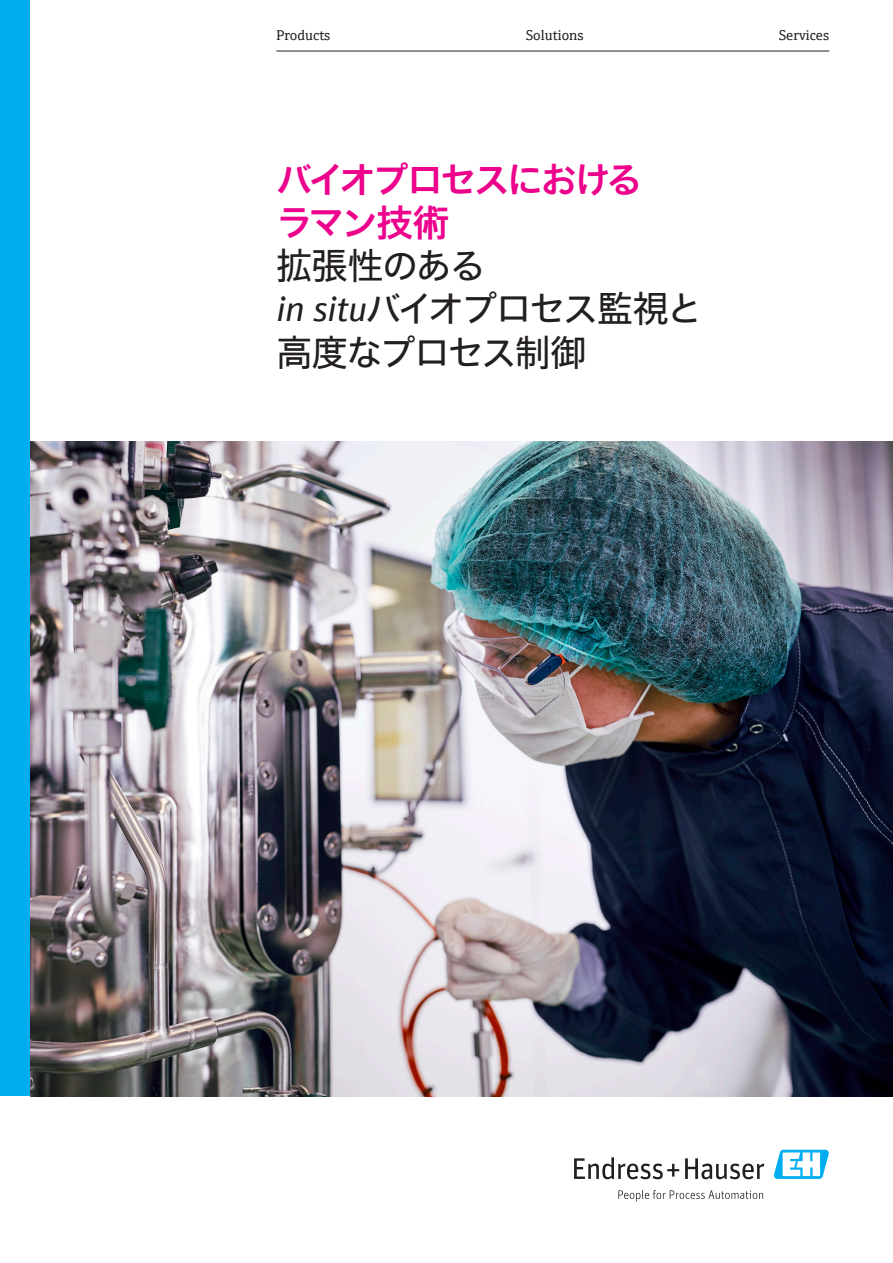
<style>
.page{position:relative;width:893px;height:1263px;background:#fff}
.page>*{position:absolute;margin:0;border:0;box-sizing:border-box;transform-origin:0 0}
.Title_Subhead{font:36px/43.2px "E+H Sans JP";letter-spacing:-.055em;color:#231f20}
.Title_Headline{font:700 36px/43.2px "E+H Sans JP";letter-spacing:-.07em;color:#ed028c}
.t1{font:14.25px "E+H Serif JP";color:#231f20}
.s1{font-family:"E+H Sans";font-style:italic}
</style>
<div class="page">
<hr style="left:276px;top:51px;width:553px;height:1px;background:#231f20">
<div style="left:0;top:0;width:30px;height:442px;background:#00aeef"></div>
<img style="left:31px;top:442px;width:862px;height:654px">
<svg style="left:574px;top:1157px;width:105px;height:22px"></svg>
<svg style="left:685px;top:1158px;width:79px;height:21px"></svg>
<svg style="left:618px;top:1190px;width:145px;height:11px"></svg>
<svg style="left:773px;top:1150px;width:56px;height:29px"></svg>
<div style="left:0;top:425px;width:30px;height:671px;background:#00aeef"></div>
<p class="t1" style="left:276px;top:24px;width:55px">Products</p>
<p class="t1" style="left:526px;top:24px;width:59px">Solutions</p>
<p class="t1" style="left:779px;top:24px;width:52px">Services</p>
<p class="Title_Headline" style="left:276px;top:158px;width:367px">バイオプロセスにおけるラマン技術</p>
<p class="Title_Subhead" style="left:276px;top:244px;width:428px">拡張性のある<br><span class="s1">in situ</span>バイオプロセス監視と高度なプロセス制御</p>
</div>
